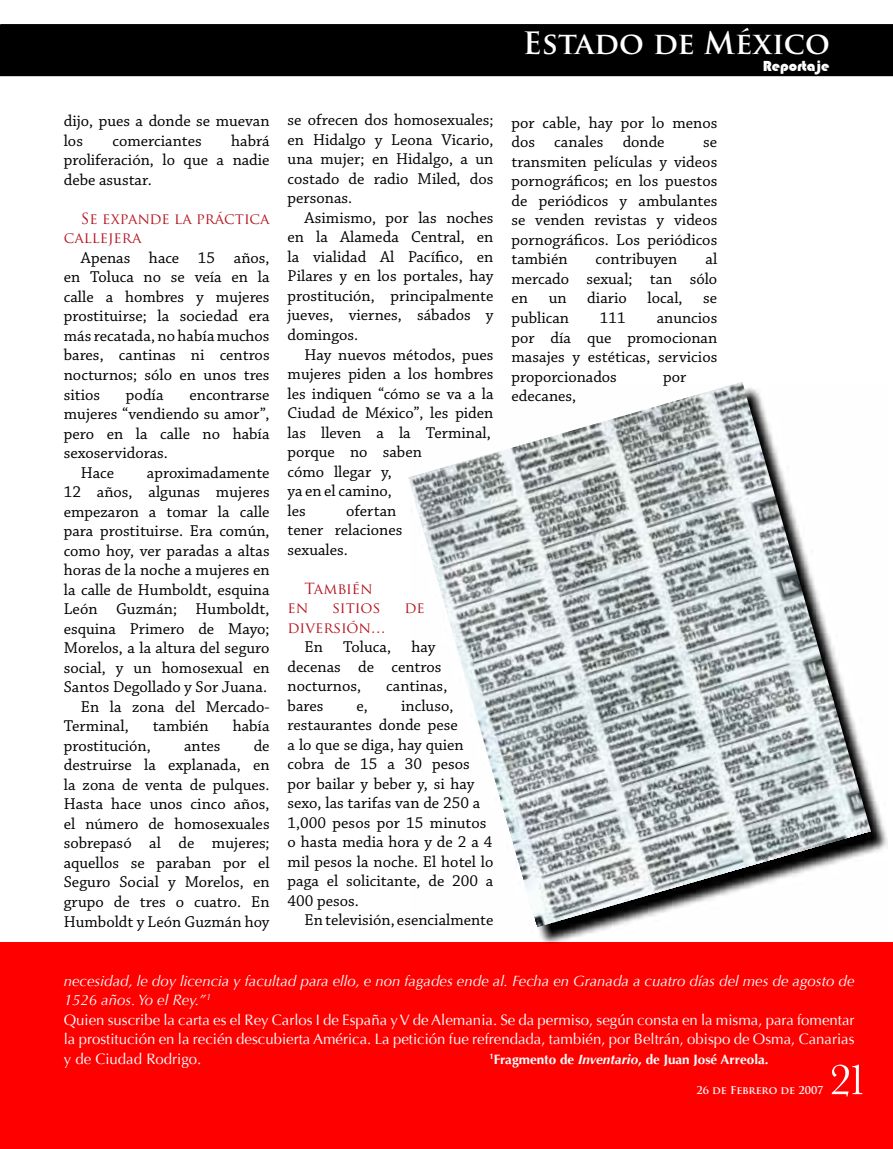
<style>
.page{position:relative;width:893px;height:1149px;background:#fff}
.page>*{position:absolute;margin:0;border:0;box-sizing:border-box;transform-origin:0 0}
.t1{font:700 30px "Trajan Pro";color:#fff}
.t2{font:16.5px/19.5px "Chaparral Pro";color:#000;text-align:justify}
.t3{font:15px/19.5px "Optima";color:#fff}
.t4{font:15px/19.5px "Trajan Pro";color:#b51621}
.t5{font:15px "Bauhaus 93";color:#fff}
.t6{font:700 13.5px "Optima";color:#fff}
.t7{font:700 10.5px "Trajan Pro";letter-spacing:-.01em;color:#fff}
.s1{font-style:italic}
</style>
<div class="page">
<div style="left:0;top:24px;width:893px;height:52px;background:#000"></div>
<div style="left:0;top:942px;width:893px;height:206px;background:#f00"></div>
<svg style="left:538px;top:782px;width:350px;height:162px"></svg>
<img style="left:408px;top:382px;width:463px;height:545px">
<svg style="left:832px;top:1064px;width:30px;height:32px"></svg>
<h1 class="t1" style="left:523px;top:25px;width:308px">Estado de México</h1>
<p class="t2" style="left:64px;top:112px;width:207px">dijo, pues a donde se muevan los</p>
<p class="t2" style="left:64px;top:131px;width:207px;text-indent:167px">habrá proliferación, lo que a nadie debe asustar.</p>
<p class="t4" style="left:64px;top:208px;width:207px;text-indent:17px">Se expande la práctica callejera</p>
<p class="t2" style="left:64px;top:248px;width:207px;text-indent:17px">Apenas hace 15 años, en Toluca no se veía en la calle a hombres y mujeres prostituirse; la sociedad era más recatada, no había muchos bares, cantinas ni centros nocturnos; sólo en unos tres sitios</p>
<p class="t2" style="left:113px;top:131px;width:91px">comerciantes</p>
<p class="t2" style="left:126px;top:385px;width:39px">podía</p>
<p class="t2" style="left:189px;top:385px;width:82px">encontrarse</p>
<p class="t2" style="left:64px;top:404px;width:207px">mujeres “vendiendo su amor”,</p>
<p class="t2" style="left:64px;top:424px;width:207px">pero en la calle no había</p>
<p class="t2" style="left:64px;top:443px;width:106px">sexoservidoras.</p>
<p class="t2" style="left:81px;top:463px;width:35px">Hace</p>
<p class="t2" style="left:147px;top:463px;width:124px">aproximadamente</p>
<p class="t2" style="left:64px;top:482px;width:207px">12 años, algunas mujeres</p>
<p class="t2" style="left:64px;top:502px;width:207px">empezaron a tomar la calle</p>
<p class="t2" style="left:64px;top:521px;width:207px">para prostituirse. Era común,</p>
<p class="t2" style="left:64px;top:541px;width:207px">como hoy, ver paradas a altas</p>
<p class="t2" style="left:64px;top:560px;width:207px">horas de la noche a mujeres en</p>
<p class="t2" style="left:64px;top:580px;width:207px">la calle de Humboldt, esquina</p>
<p class="t2" style="left:64px;top:599px;width:207px">León Guzmán; Humboldt,</p>
<p class="t2" style="left:64px;top:619px;width:207px">esquina Primero de Mayo;</p>
<p class="t2" style="left:64px;top:638px;width:207px">Morelos, a la altura del seguro</p>
<p class="t2" style="left:64px;top:658px;width:207px">social, y un homosexual en</p>
<p class="t2" style="left:64px;top:677px;width:205px">Santos Degollado y Sor Juana.</p>
<p class="t2" style="left:81px;top:697px;width:190px">En la zona del Mercado-</p>
<p class="t2" style="left:64px;top:716px;width:66px">Terminal,</p>
<p class="t2" style="left:153px;top:716px;width:58px">también</p>
<p class="t2" style="left:233px;top:716px;width:38px">había</p>
<p class="t2" style="left:64px;top:736px;width:89px">prostitución,</p>
<p class="t2" style="left:184px;top:736px;width:38px">antes</p>
<p class="t2" style="left:64px;top:736px;width:207px;text-indent:190px">de destruirse la explanada, en la zona de venta de pulques.<br>Hasta hace unos cinco años, el número de homosexuales sobrepasó al de mujeres; aquellos se paraban por el Seguro Social y Morelos, en grupo de tres o cuatro. En Humboldt y León Guzmán hoy</p>
<p class="t2" style="left:288px;top:111px;width:207px">se ofrecen dos homosexuales; en Hidalgo y Leona Vicario, una mujer; en Hidalgo, a un costado de radio Miled, dos personas.</p>
<p class="t2" style="left:288px;top:208px;width:207px;text-indent:17px">Asimismo, por las noches en la Alameda Central, en la vialidad Al Pacífico, en Pilares y en los portales, hay prostitución, principalmente jueves, viernes, sábados y domingos.</p>
<p class="t2" style="left:288px;top:345px;width:207px;text-align:left;text-indent:17px">Hay nuevos métodos, pues mujeres piden a los hombres les indiquen “cómo se va a la<br>Ciudad de México”, les piden las lleven a la Terminal, porque no saben<br>cómo llegar y,<br>ya en el camino,<br>les</p>
<p class="t2" style="left:288px;top:501px;width:116px;text-align:left;text-indent:59px">ofertan tener relaciones sexuales.</p>
<p class="t4" style="left:288px;top:578px;width:86px;text-indent:17px">También en</p>
<p class="t4" style="left:332px;top:597px;width:50px">sitios</p>
<p class="t4" style="left:405px;top:597px;width:22px">de</p>
<p class="t4" style="left:288px;top:617px;width:100px">diversión…</p>
<p class="t2" style="left:288px;top:637px;width:155px;text-align:left;text-indent:17px">En Toluca, hay decenas de centros nocturnos,</p>
<p class="t2" style="left:386px;top:676px;width:63px">cantinas,</p>
<p class="t2" style="left:288px;top:696px;width:37px">bares</p>
<p class="t2" style="left:357px;top:696px;width:13px">e,</p>
<p class="t2" style="left:288px;top:696px;width:207px;text-align:left;text-indent:114px">incluso, restaurantes donde pese<br>a lo que se diga, hay quien cobra de 15 a 30 pesos por bailar y beber y, si hay sexo, las tarifas van de 250 a<br>1,000 pesos por 15 minutos o hasta media hora y de 2 a 4 mil pesos la noche. El hotel lo paga el solicitante, de 200 a<br>400 pesos.</p>
<p class="t2" style="left:305px;top:910px;width:190px">En televisión, esencialmente</p>
<p class="t2" style="left:511px;top:113px;width:207px">por cable, hay por lo menos dos canales donde</p>
<p class="t2" style="left:511px;top:133px;width:207px;text-indent:192px">se transmiten películas y videos pornográficos; en los puestos de periódicos y ambulantes se venden revistas y videos pornográficos. Los periódicos también</p>
<p class="t2" style="left:511px;top:250px;width:207px;text-indent:194px">al mercado sexual; tan sólo en</p>
<p class="t2" style="left:596px;top:250px;width:83px">contribuyen</p>
<p class="t2" style="left:549px;top:289px;width:19px">un</p>
<p class="t2" style="left:587px;top:289px;width:41px">diario</p>
<p class="t2" style="left:648px;top:289px;width:37px">local,</p>
<p class="t2" style="left:703px;top:289px;width:16px">se</p>
<p class="t2" style="left:511px;top:308px;width:59px">publican</p>
<p class="t2" style="left:600px;top:308px;width:27px">111</p>
<p class="t2" style="left:511px;top:308px;width:207px;text-indent:145px">anuncios por día que promocionan masajes y estéticas, servicios proporcionados</p>
<p class="t2" style="left:663px;top:367px;width:25px">por</p>
<p class="t2" style="left:511px;top:386px;width:66px">edecanes,</p>
<p class="t5" style="left:763px;top:57px;width:68px">Reportaje</p>
<p class="t3" style="left:64px;top:970px;width:792px"><span class="s1">necesidad, le doy licencia y facultad para ello, e non fagades ende al. Fecha en Granada a cuatro días del mes de agosto de 1526 años. Yo el Rey.”</span><sup>1<br></sup>Quien suscribe la carta es el Rey Carlos I de España y V de Alemania. Se da permiso, según consta en la misma, para fomentar la prostitución en la recién descubierta América. La petición fue refrendada, también, por Beltrán, obispo de Osma, Canarias y de Ciudad Rodrigo.</p>
<p class="t6" style="left:489px;top:1050px;width:281px"><sup>1</sup>Fragmento de <span class="s1">Inventario</span>, de Juan José Arreola.</p>
<p class="t7" style="left:696px;top:1082px;width:129px">26 de Febrero de 2007</p>
</div>
